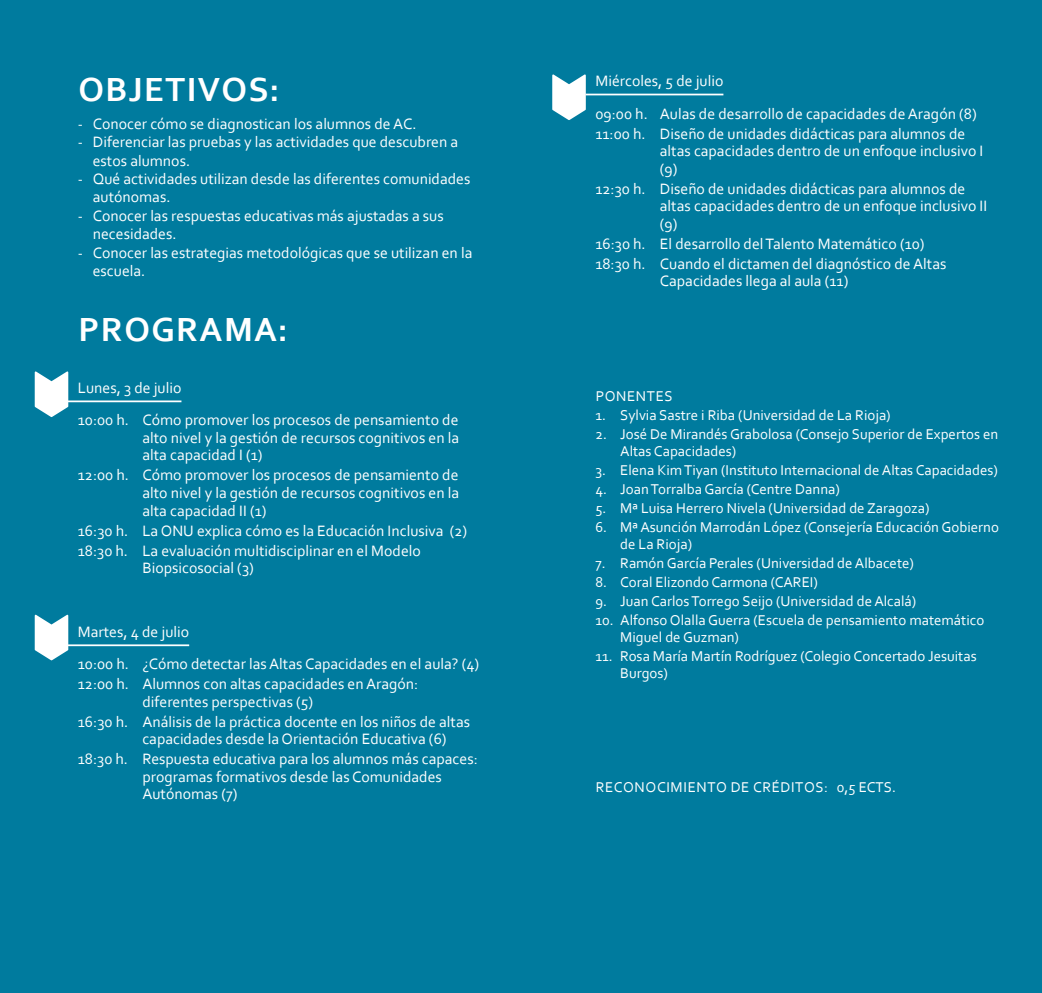
<style>
.page{position:relative;width:1042px;height:993px;background:#fff}
.page>*{position:absolute;margin:0;border:0;box-sizing:border-box;transform-origin:0 0}
.t1{font:700 35px "Corbel";letter-spacing:.04em;color:#fff}
.t2{font:15.75px/17.5px "Corbel";color:#fff}
.t3{font:14.88px/16.6px "Corbel";color:#fff}
</style>
<div class="page">
<div style="left:0;top:0;width:1042px;height:992px;background:#007b9e"></div>
<svg style="left:35px;top:371px;width:33px;height:46px"></svg>
<svg style="left:35px;top:614px;width:33px;height:46px"></svg>
<svg style="left:552px;top:74px;width:34px;height:46px"></svg>
<hr style="left:585px;top:94px;width:138px;height:1px;background:#fff">
<hr style="left:68px;top:400px;width:113px;height:2px;background:#fff">
<hr style="left:68px;top:644px;width:121px;height:2px;background:#fff">
<h1 class="t1" style="left:79px;top:67px;width:203px">OBJETIVOS:</h1>
<p class="t2" style="left:78px;top:114px;width:340px">- Conocer cómo se diagnostican los alumnos de AC.</p>
<p class="t2" style="left:93px;top:132px;width:367px;line-height:18.4px;text-indent:-15px">- Diferenciar las pruebas y las actividades que descubren a estos alumnos.</p>
<p class="t2" style="left:93px;top:169px;width:379px;line-height:18.4px;text-indent:-15px">- Qué actividades utilizan desde las diferentes comunidades autónomas.</p>
<p class="t2" style="left:93px;top:206px;width:352px;line-height:18.4px;text-indent:-15px">- Conocer las respuestas educativas más ajustadas a sus necesidades.</p>
<p class="t2" style="left:93px;top:243px;width:381px;line-height:18.4px;text-indent:-15px">- Conocer las estrategias metodológicas que se utilizan en la escuela.</p>
<h1 class="t1" style="left:79px;top:307px;width:211px">PROGRAMA:</h1>
<p class="t2" style="left:78px;top:371px;width:382px;line-height:32.4px">Lunes, 3 de julio<br>10:00 h. Cómo promover los procesos de pensamiento de</p>
<p class="t2" style="left:142px;top:428px;width:318px">alto nivel y la gestión de recursos cognitivos en la alta capacidad I (1)</p>
<p class="t2" style="left:142px;top:466px;width:318px;text-align:justify;text-indent:-64px">12:00 h. Cómo promover los procesos de pensamiento de alto nivel y la gestión de recursos cognitivos en la alta capacidad II (1)</p>
<p class="t2" style="left:78px;top:519px;width:391px;line-height:19.9px">16:30 h. La ON U explica cómo es la Educación Inclusiva (2)<br>18:30 h. La evaluación multidisciplinar en el Modelo</p>
<p class="t2" style="left:142px;top:558px;width:113px">Biopsicosocial (3)</p>
<p class="t2" style="left:78px;top:615px;width:403px;line-height:32.4px">Martes, 4 de julio<br>10:00 h. ¿Cómo detectar las Altas Capacidades en el aula? (4)</p>
<p class="t2" style="left:142px;top:674px;width:277px;text-indent:-64px">12:00 h. Alumnos con altas capacidades en Aragón: diferentes perspectivas (5)</p>
<p class="t2" style="left:142px;top:712px;width:329px;text-indent:-64px">16:30 h. Análisis de la práctica docente en los niños de altas capacidades desde la Orientación Educativa (6)</p>
<p class="t2" style="left:142px;top:749px;width:337px;text-indent:-64px">18:30 h. Respuesta educativa para los alumnos más capaces: programas formativos desde las Comunidades<br>Autónomas (7)</p>
<p class="t2" style="left:595px;top:64px;width:383px;line-height:32.4px">Miércoles, 5 de julio<br>09:00 h. Aulas de desarrollo de capacidades de Aragón (8)</p>
<p class="t2" style="left:660px;top:124px;width:325px;text-indent:-64px">11:00 h. Diseño de unidades didácticas para alumnos de altas capacidades dentro de un enfoque inclusivo I (9)</p>
<p class="t2" style="left:660px;top:179px;width:329px;text-indent:-64px">12:30 h. Diseño de unidades didácticas para alumnos de altas capacidades dentro de un enfoque inclusivo II (9)</p>
<p class="t2" style="left:595px;top:233px;width:352px;line-height:19.9px">16:30 h. El desarrollo del Talento Matemático (10)<br>18:30 h. Cuando el dictamen del diagnóstico de Altas</p>
<p class="t2" style="left:660px;top:272px;width:190px">Capacidades llega al aula (11)</p>
<p class="t3" style="left:596px;top:387px;width:61px">Ponentes</p>
<p class="t3" style="left:595px;top:406px;width:297px">1. Sylvia Sastre i Riba (Universidad de La Rioja)</p>
<p class="t3" style="left:620px;top:425px;width:380px;text-indent:-25px">2. José De Mirandés Grabolosa (Consejo Superior de Expertos en<br>Altas Capacidades)</p>
<p class="t3" style="left:595px;top:461px;width:404px">3. Elena Kim Tiyan (Instituto Internacional de Altas Capacidades)</p>
<p class="t3" style="left:595px;top:480px;width:246px">4. Joan Torralba García (Centre Danna)</p>
<p class="t3" style="left:595px;top:499px;width:336px">5. Mª Luisa Herrero N ivela (Universidad de Zaragoza)</p>
<p class="t3" style="left:620px;top:518px;width:380px;text-indent:-25px">6. Mª Asunción Marrodán López (Consejería Educación Gobierno de La Rioja)</p>
<p class="t3" style="left:595px;top:554px;width:320px">7. Ramón García Perales (Universidad de Albacete)</p>
<p class="t3" style="left:595px;top:573px;width:224px">8. Coral Elizondo Carmona (CAREI)</p>
<p class="t3" style="left:595px;top:592px;width:322px">9. Juan Carlos Torrego Seijo (Universidad de Alcalá)</p>
<p class="t3" style="left:620px;top:611px;width:365px;text-indent:-25px">10. Alfonso Olalla Guerra (Escuela de pensamiento matemático<br>Miguel de Guzman)</p>
<p class="t3" style="left:620px;top:647px;width:358px;text-indent:-25px">11. Rosa María Martín Rodríguez (Colegio Concertado Jesuitas<br>Burgos)</p>
<p class="t3" style="left:596px;top:778px;width:20px">Reco</p>
<p class="t3" style="left:634px;top:778px;width:21px">nocimie</p>
<p class="t3" style="left:696px;top:778px;width:94px">nto de créditos</p>
<p class="t3" style="left:824px;top:778px;width:73px">: 0,5 ECTS.</p>
</div>
